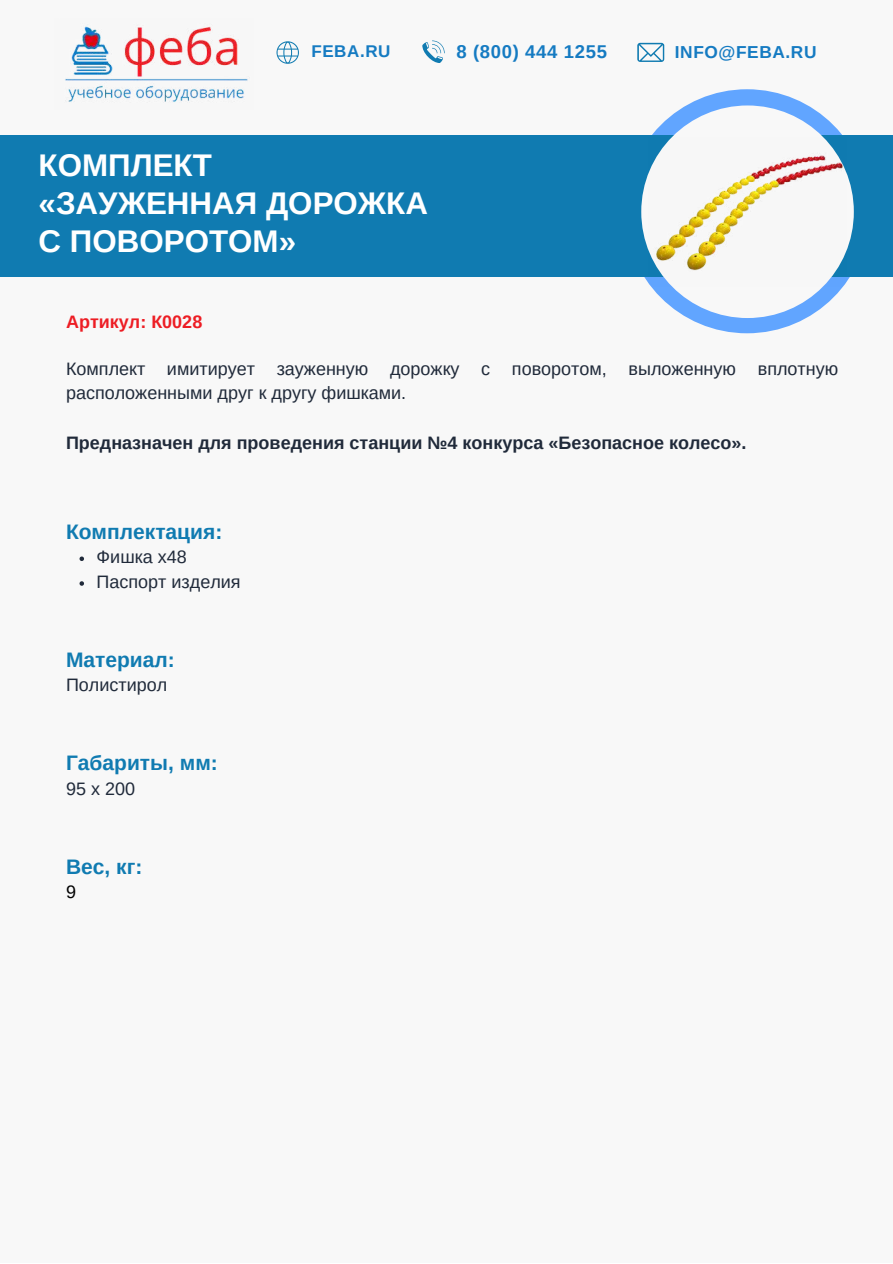
<style>
.page{position:relative;width:893px;height:1264px;background:#fff}
.page>*{position:absolute;margin:0;border:0;box-sizing:border-box;transform-origin:0 0}
.t1{font:700 31.35px/38.2px "Arimo";color:#fff}
.t2{font:700 21px "Arimo";color:#107bb1}
.t3{font:700 18.45px "Arimo";letter-spacing:.035em;color:#157bc2}
.t4{font:18px/24.8px "Arimo";color:#202a3a}
.t5{font:700 18px "Arimo";color:#202a3a}
.t6{font:700 18px "Arimo";color:#ed1d24}
.t7{font:18px "Arimo";color:#000}
.t8{font:700 17.25px "Arimo";letter-spacing:.035em;color:#157bc2}
.t9{font:700 16.95px "Arimo";letter-spacing:.035em;color:#157bc2}
</style>
<div class="page">
<div style="left:0;top:0;width:892px;height:1262px;background:#f8f8f8"></div>
<div style="left:625px;top:89px;width:244px;height:244px;background:#61a5ff;border-radius:50%"></div>
<div style="left:0;top:135px;width:892px;height:141px;background:#107bb1"></div>
<div style="left:641px;top:105px;width:212px;height:213px;background:#f8f8f8;border-radius:50%"></div>
<img style="left:65px;top:26px;width:183px;height:76px">
<svg style="left:422px;top:41px;width:22px;height:22px"></svg>
<svg style="left:637px;top:43px;width:27px;height:19px"></svg>
<svg style="left:276px;top:41px;width:23px;height:23px"></svg>
<svg style="left:79px;top:556px;width:5px;height:5px"></svg>
<svg style="left:79px;top:581px;width:5px;height:4px"></svg>
<img style="left:648px;top:138px;width:198px;height:148px">
<p class="t9" style="left:311px;top:39px;width:81px">FEBA.RU</p>
<p class="t3" style="left:456px;top:39px;width:152px">8 (800) 444 1255</p>
<p class="t8" style="left:674px;top:40px;width:143px">INFO@FEBA.RU</p>
<h1 class="t1" style="left:39px;top:146px;width:391px">КОМПЛЕКТ «ЗАУЖЕННАЯ ДОРОЖКА<br>С ПОВОРОТОМ»</h1>
<p class="t6" style="left:66px;top:309px;width:138px">Артикул: К0028</p>
<p class="t4" style="left:66px;top:356px;width:773px">Комплект имитирует зауженную дорожку с поворотом, выложенную вплотную расположенными друг к другу фишками.</p>
<p class="t5" style="left:66px;top:430px;width:682px">Предназначен для проведения станции №4 конкурса «Безопасное колесо».</p>
<p class="t2" style="left:66px;top:517px;width:158px">Комплектация:</p>
<p class="t4" style="left:97px;top:545px;width:145px">Фишка х48<br>Паспорт изделия</p>
<p class="t2" style="left:66px;top:645px;width:110px">Материал:</p>
<p class="t4" style="left:66px;top:673px;width:103px">Полистирол</p>
<p class="t2" style="left:66px;top:748px;width:153px">Габариты, мм:</p>
<p class="t4" style="left:66px;top:776px;width:70px">95 х 200</p>
<p class="t2" style="left:66px;top:852px;width:78px">Вес, кг:</p>
<p class="t7" style="left:66px;top:880px;width:11px">9</p>
</div>
